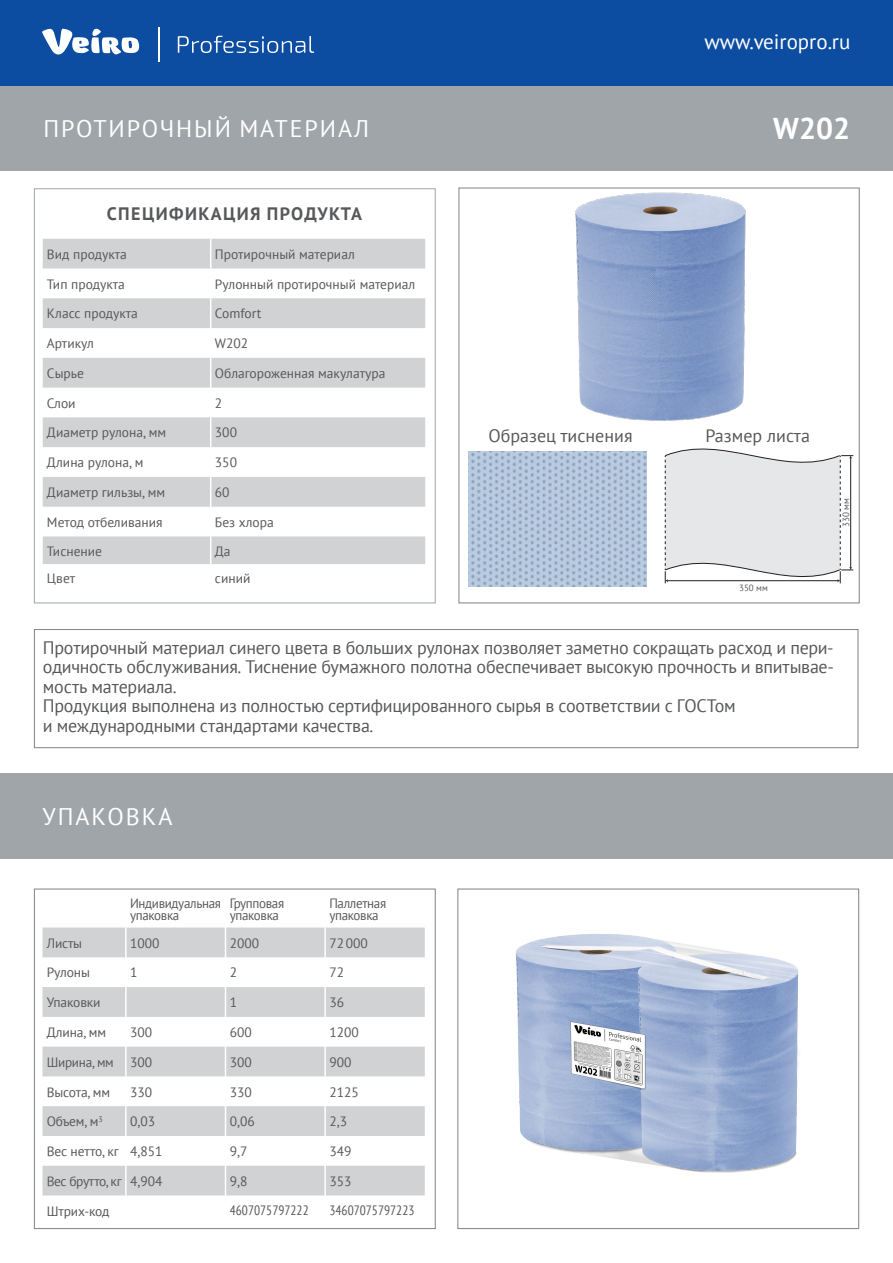
<style>
.page{position:relative;width:893px;height:1263px;background:#fff}
.page>*{position:absolute;margin:0;border:0;box-sizing:border-box;transform-origin:0 0}
.t1{font:700 30px "PT Sans";color:#fff}
.t2{font:24px "PT Sans";letter-spacing:.08em;color:#fff}
.t3{font:21px "PT Sans";color:#fff}
.t4{font:18px/19.5px "PT Sans";letter-spacing:-.015em;color:#57585a}
.t5{font:700 18px "PT Sans";letter-spacing:.08em;color:#57585a}
.t6{font:13.5px "PT Sans";color:#57585a}
.t7{font:13.5px/12px "PT Sans";letter-spacing:-.025em;color:#57585a;scale:.96 1}
.t8{font:condensed 13.5px "PT Sans";color:#57585a}
.t9{font:13.5px "PT Sans";letter-spacing:-.03em;color:#57585a}
.t10{font:13.5px "PT Sans";letter-spacing:-.02em;color:#57585a}
.t11{font:9px "PT Sans";color:#57585a}
</style>
<div class="page">
<img style="left:575px;top:192px;width:171px;height:229px">
<img style="left:516px;top:934px;width:283px;height:239px">
<svg style="left:665px;top:448px;width:188px;height:136px"></svg>
<img style="left:468px;top:451px;width:178px;height:136px">
<div style="left:0;top:773px;width:893px;height:85px;background:#9fa5a9"></div>
<svg style="left:43px;top:239px;width:382px;height:325px;fill:#d1d2d4"></svg>
<hr style="left:210px;top:239px;width:1px;height:30px;background:#fff">
<svg style="left:210px;top:269px;width:1px;height:29px"></svg>
<hr style="left:210px;top:298px;width:1px;height:30px;background:#fff">
<hr style="left:210px;top:328px;width:1px;height:30px;background:#fff">
<hr style="left:210px;top:358px;width:1px;height:30px;background:#fff">
<svg style="left:210px;top:388px;width:1px;height:29px"></svg>
<hr style="left:210px;top:417px;width:1px;height:30px;background:#fff">
<hr style="left:210px;top:447px;width:1px;height:30px;background:#fff">
<hr style="left:210px;top:477px;width:1px;height:30px;background:#fff">
<svg style="left:210px;top:507px;width:1px;height:57px"></svg>
<svg style="left:43px;top:927px;width:382px;height:268px;fill:#d1d2d4"></svg>
<hr style="left:125px;top:927px;width:2px;height:30px;background:#fff">
<hr style="left:225px;top:927px;width:1px;height:30px;background:#fff">
<hr style="left:324px;top:927px;width:2px;height:30px;background:#fff">
<hr style="left:125px;top:957px;width:2px;height:30px;background:#fff">
<hr style="left:225px;top:957px;width:1px;height:30px;background:#fff">
<hr style="left:324px;top:957px;width:2px;height:30px;background:#fff">
<hr style="left:125px;top:987px;width:2px;height:30px;background:#fff">
<hr style="left:225px;top:987px;width:1px;height:30px;background:#fff">
<hr style="left:324px;top:987px;width:2px;height:30px;background:#fff">
<hr style="left:125px;top:1017px;width:2px;height:30px;background:#fff">
<hr style="left:225px;top:1017px;width:1px;height:30px;background:#fff">
<hr style="left:324px;top:1017px;width:2px;height:30px;background:#fff">
<hr style="left:125px;top:1047px;width:2px;height:29px;background:#fff">
<svg style="left:225px;top:1047px;width:1px;height:29px"></svg>
<hr style="left:324px;top:1047px;width:2px;height:29px;background:#fff">
<hr style="left:125px;top:1076px;width:2px;height:30px;background:#fff">
<hr style="left:225px;top:1076px;width:1px;height:30px;background:#fff">
<hr style="left:324px;top:1076px;width:2px;height:30px;background:#fff">
<hr style="left:125px;top:1106px;width:2px;height:30px;background:#fff">
<hr style="left:225px;top:1106px;width:1px;height:30px;background:#fff">
<hr style="left:324px;top:1106px;width:2px;height:30px;background:#fff">
<hr style="left:125px;top:1136px;width:2px;height:30px;background:#fff">
<hr style="left:225px;top:1136px;width:1px;height:30px;background:#fff">
<hr style="left:324px;top:1136px;width:2px;height:30px;background:#fff">
<hr style="left:125px;top:1166px;width:2px;height:29px;background:#fff">
<svg style="left:225px;top:1166px;width:1px;height:29px"></svg>
<hr style="left:324px;top:1166px;width:2px;height:29px;background:#fff">
<div style="left:34px;top:629px;width:824px;height:119px;border:1px solid #808285"></div>
<div style="left:34px;top:889px;width:402px;height:340px;border:1px solid #808285"></div>
<div style="left:457px;top:889px;width:402px;height:340px;border:1px solid #808285"></div>
<div style="left:0;top:85px;width:893px;height:85px;background:#9fa5a9"></div>
<div style="left:0;top:0;width:893px;height:85px;background:#0d4da1"></div>
<svg style="left:178px;top:36px;width:136px;height:17px"></svg>
<svg style="left:42px;top:29px;width:98px;height:26px"></svg>
<hr style="left:158px;top:27px;width:1px;height:35px;background:#fff">
<h2 class="t2" style="left:43px;top:113px;width:327px">ПРОТИРОЧНЫЙ МАТЕРИАЛ</h2>
<h3 class="t5" style="left:107px;top:202px;width:257px">СПЕЦИФИКАЦИЯ ПРОДУКТА</h3>
<p class="t6" style="left:47px;top:245px;width:81px">Вид продукта</p>
<p class="t6" style="left:215px;top:245px;width:141px">Протирочный материал</p>
<p class="t6" style="left:47px;top:275px;width:80px">Тип продукта</p>
<p class="t6" style="left:215px;top:275px;width:202px">Рулонный протирочный материал</p>
<p class="t6" style="left:47px;top:305px;width:92px">Класс продукта</p>
<p class="t6" style="left:215px;top:305px;width:48px">Comfort</p>
<p class="t6" style="left:47px;top:335px;width:49px">Артикул</p>
<p class="t6" style="left:215px;top:335px;width:35px">W202</p>
<p class="t6" style="left:47px;top:364px;width:38px">Сырье</p>
<p class="t6" style="left:215px;top:364px;width:172px">Облагороженная макулатура</p>
<p class="t6" style="left:47px;top:394px;width:30px">Слои</p>
<p class="t6" style="left:215px;top:394px;width:9px">2</p>
<p class="t6" style="left:47px;top:424px;width:121px">Диаметр рулона, мм</p>
<p class="t6" style="left:215px;top:424px;width:24px">300</p>
<p class="t6" style="left:47px;top:454px;width:98px">Длина рулона, м</p>
<p class="t6" style="left:215px;top:454px;width:24px">350</p>
<p class="t6" style="left:47px;top:484px;width:120px">Диаметр гильзы, мм</p>
<p class="t6" style="left:215px;top:484px;width:16px">60</p>
<p class="t6" style="left:47px;top:513px;width:117px">Метод отбеливания</p>
<p class="t6" style="left:215px;top:513px;width:60px">Без хлора</p>
<p class="t6" style="left:47px;top:542px;width:57px">Тиснение</p>
<p class="t6" style="left:215px;top:542px;width:17px">Да</p>
<p class="t6" style="left:47px;top:570px;width:30px">Цвет</p>
<p class="t6" style="left:215px;top:570px;width:37px">синий</p>
<h3 class="t3" style="left:704px;top:29px;width:148px">www.veiropro.ru</h3>
<h1 class="t1" style="left:773px;top:109px;width:78px">W202</h1>
<h3 class="t4" style="left:488px;top:425px;width:146px">Образец тиснения</h3>
<h3 class="t4" style="left:705px;top:426px;width:106px">Размер листа</h3>
<p class="t11" style="left:739px;top:582px;width:30px">350 мм</p>
<p class="t11" style="left:840px;top:527px;width:30px;rotate:-90deg">330 мм</p>
<p class="t4" style="left:43px;top:637px;width:792px">Протирочный материал синего цвета в больших рулонах позволяет заметно сокращать расход и пери&shy;одичность обслуживания. Тиснение бумажного полотна обеспечивает высокую прочность и впитывае&shy;мость материала.<br>Продукция выполнена из полностью сертифицированного сырья в соответствии с ГОСТом<br>и международными стандартами качества.</p>
<h2 class="t2" style="left:43px;top:801px;width:131px">УПАКОВКА</h2>
<p class="t7" style="left:130px;top:896px;width:96px">Индивидуальная упаковка</p>
<p class="t7" style="left:230px;top:896px;width:58px">Групповая упаковка</p>
<p class="t7" style="left:329px;top:896px;width:61px">Паллетная упаковка</p>
<p class="t6" style="left:47px;top:934px;width:37px">Листы</p>
<p class="t6" style="left:130px;top:934px;width:31px">1000</p>
<p class="t6" style="left:230px;top:934px;width:31px">2000</p>
<p class="t6" style="left:329px;top:934px;width:40px">72000</p>
<p class="t6" style="left:47px;top:964px;width:45px">Рулоны</p>
<p class="t6" style="left:130px;top:964px;width:9px">1</p>
<p class="t6" style="left:230px;top:964px;width:9px">2</p>
<p class="t6" style="left:329px;top:964px;width:16px">72</p>
<p class="t6" style="left:47px;top:994px;width:55px">Упаковки</p>
<p class="t6" style="left:230px;top:994px;width:9px">1</p>
<p class="t6" style="left:329px;top:994px;width:16px">36</p>
<p class="t6" style="left:47px;top:1023px;width:61px">Длина, мм</p>
<p class="t6" style="left:130px;top:1023px;width:24px">300</p>
<p class="t6" style="left:230px;top:1023px;width:24px">600</p>
<p class="t6" style="left:329px;top:1023px;width:31px">1200</p>
<p class="t10" style="left:47px;top:1053px;width:107px">Ширина, мм 300</p>
<p class="t6" style="left:230px;top:1053px;width:24px">300</p>
<p class="t6" style="left:329px;top:1053px;width:24px">900</p>
<p class="t6" style="left:47px;top:1083px;width:65px">Высота, мм</p>
<p class="t6" style="left:130px;top:1083px;width:24px">330</p>
<p class="t6" style="left:230px;top:1083px;width:24px">330</p>
<p class="t6" style="left:329px;top:1083px;width:31px">2125</p>
<p class="t6" style="left:47px;top:1113px;width:57px">Объем, м<sup>3</sup></p>
<p class="t6" style="left:130px;top:1113px;width:27px">0,03</p>
<p class="t6" style="left:230px;top:1113px;width:27px">0,06</p>
<p class="t6" style="left:329px;top:1113px;width:19px">2,3</p>
<p class="t6" style="left:47px;top:1142px;width:117px">Вес нетто, кг 4,851</p>
<p class="t6" style="left:230px;top:1142px;width:19px">9,7</p>
<p class="t6" style="left:329px;top:1142px;width:24px">349</p>
<p class="t9" style="left:47px;top:1172px;width:117px">Вес брутто, кг 4,904</p>
<p class="t6" style="left:230px;top:1172px;width:19px">9,8</p>
<p class="t6" style="left:329px;top:1172px;width:24px">353</p>
<p class="t6" style="left:47px;top:1202px;width:64px">Штрих-код</p>
<p class="t8" style="left:230px;top:1202px;width:80px">4607075797222</p>
<p class="t8" style="left:329px;top:1202px;width:87px">34607075797223</p>
</div>
